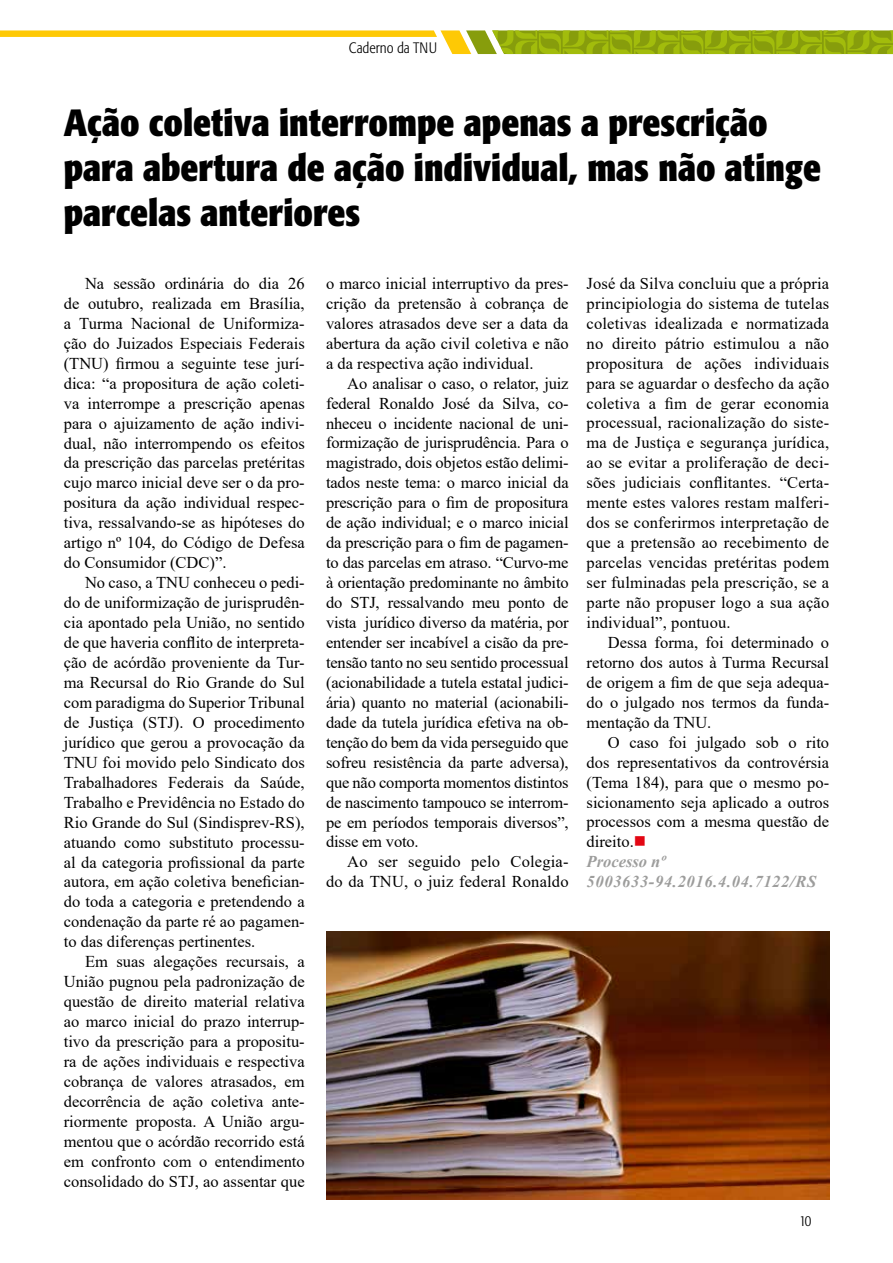
<style>
.page{position:relative;width:893px;height:1263px;background:#fff}
.page>*{position:absolute;margin:0;border:0;box-sizing:border-box;transform-origin:0 0}
.t1{font:700 condensed 37.5px/45px "Formata";color:#000}
.t2{font:16.5px/20px "Times New Roman";color:#000;text-align:justify}
.t3{font:300 condensed 15px "Formata";color:#000}
.s1{color:#e30613}
.s2{font-weight:700;font-style:italic;color:#9d9d9c}
</style>
<div class="page">
<svg style="left:0;top:30px;width:893px;height:24px"></svg>
<img style="left:326px;top:931px;width:503px;height:268px">
<p class="t3" style="left:349px;top:39px;width:90px">Caderno da TNU</p>
<h1 class="t1" style="left:64px;top:100px;width:759px">Ação coletiva interrompe apenas a prescrição para abertura de ação individual, mas não atinge parcelas anteriores</h1>
<p class="t2" style="left:64px;top:273px;width:242px;text-indent:21px">Na sessão ordinária do dia 26 de outubro, realizada em Brasília, a Turma Nacional de Uniformiza&shy;ção do Juizados Especiais Federais (TNU) firmou a seguinte tese jurí&shy;dica: “a propositura de ação coleti&shy;va interrompe a prescrição apenas para o ajuizamento de ação indivi&shy;dual, não interrompendo os efeitos da prescrição das parcelas pretéritas cujo marco inicial deve ser o da pro&shy;positura da ação individual respec&shy;tiva, ressalvando-se as hipóteses do artigo nº 104, do Código de Defesa do Consumidor (CDC)”.</p>
<p class="t2" style="left:64px;top:572px;width:242px;text-indent:21px">No caso, a TNU conheceu o pedi&shy;do de uniformização de jurisprudên&shy;cia apontado pela União, no sentido de que haveria conflito de interpreta&shy;ção de acórdão proveniente da Tur&shy;ma Recursal do Rio Grande do Sul com paradigma do Superior Tribunal de Justiça (STJ). O procedimento jurídico que gerou a provocação da TNU foi movido pelo Sindicato dos Trabalhadores Federais da Saúde, Trabalho e Previdência no Estado do Rio Grande do Sul (Sindisprev-RS), atuando como substituto processu&shy;al da categoria profissional da parte autora, em ação coletiva benefician&shy;do toda a categoria e pretendendo a condenação da parte ré ao pagamen&shy;to das diferenças pertinentes.</p>
<p class="t2" style="left:64px;top:951px;width:242px;text-indent:21px">Em suas alegações recursais, a União pugnou pela padronização de questão de direito material relativa ao marco inicial do prazo interrup&shy;tivo da prescrição para a propositu&shy;ra de ações individuais e respectiva cobrança de valores atrasados, em decorrência de ação coletiva ante&shy;riormente proposta. A União argu&shy;mentou que o acórdão recorrido está em confronto com o entendimento consolidado do STJ, ao assentar que</p>
<p class="t2" style="left:326px;top:273px;width:244px">o marco inicial interruptivo da pres&shy;crição da pretensão à cobrança de valores atrasados deve ser a data da abertura da ação civil coletiva e não a da respectiva ação individual.</p>
<p class="t2" style="left:326px;top:373px;width:244px;text-indent:21px">Ao analisar o caso, o relator, juiz federal Ronaldo José da Silva, co&shy;nheceu o incidente nacional de uni&shy;formização de jurisprudência. Para o magistrado, dois objetos estão delimi&shy;tados neste tema: o marco inicial da prescrição para o fim de propositura de ação individual; e o marco inicial da prescrição para o fim de pagamen&shy;to das parcelas em atraso. “Curvo-me à orientação predominante no âmbito do STJ, ressalvando meu ponto de vista jurídico diverso da matéria, por entender ser incabível a cisão da pre&shy;tensão tanto no seu sentido processual (acionabilidade a tutela estatal judici&shy;ária) quanto no material (acionabili&shy;dade da tutela jurídica efetiva na ob&shy;tenção do bem da vida perseguido que sofreu resistência da parte adversa), que não comporta momentos distintos de nascimento tampouco se interrom&shy;pe em períodos temporais diversos”, disse em voto.</p>
<p class="t2" style="left:326px;top:851px;width:244px;text-align:right">Ao ser seguido pelo Colegia-<br>do da TNU, o juiz federal Ronaldo</p>
<p class="t2" style="left:587px;top:273px;width:244px">José da Silva concluiu que a própria principiologia do sistema de tutelas coletivas idealizada e normatizada no direito pátrio estimulou a não propositura de ações individuais para se aguardar o desfecho da ação coletiva a fim de gerar economia processual, racionalização do siste&shy;ma de Justiça e segurança jurídica, ao se evitar a proliferação de deci&shy;sões judiciais conflitantes. “Certa&shy;mente estes valores restam malferi&shy;dos se conferirmos interpretação de que a pretensão ao recebimento de parcelas vencidas pretéritas podem ser fulminadas pela prescrição, se a parte não propuser logo a sua ação individual”, pontuou.</p>
<p class="t2" style="left:587px;top:632px;width:244px;text-indent:21px">Dessa forma, foi determinado o retorno dos autos à Turma Recursal de origem a fim de que seja adequa&shy;do o julgado nos termos da funda&shy;mentação da TNU.</p>
<p class="t2" style="left:587px;top:732px;width:244px;text-align:left;text-indent:21px">O caso foi julgado sob o rito dos representativos da controvérsia (Tema 184), para que o mesmo po&shy;sicionamento seja aplicado a outros processos com a mesma questão de direito.<span class="s1">■<br></span><span class="s2">Processo nº<br>5003633-94.2016.4.04.7122/RS</span></p>
<p class="t3" style="left:799px;top:1212px;width:13px">10</p>
</div>
